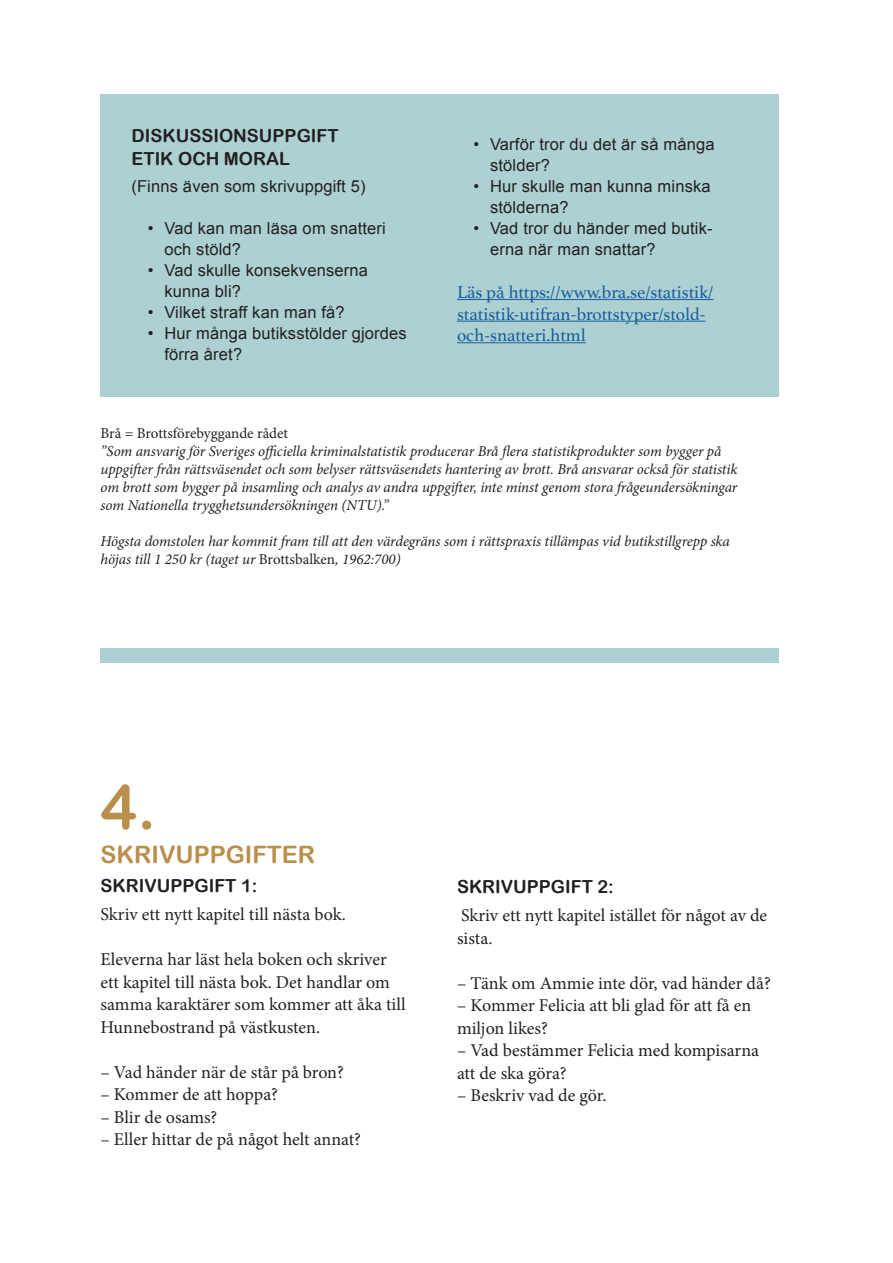
<style>
.page{position:relative;width:893px;height:1263px;background:#fff}
.page>*{position:absolute;margin:0;border:0;box-sizing:border-box;transform-origin:0 0}
.siffra{font:61.5px "Arial Rounded MT Bold";color:#ba8e4b}
.rubrik{font:24px "Arial Rounded MT Bold";color:#ba8e4b}
.brödtext{font:18px/22.5px "Minion Pro";letter-spacing:-.005em;color:#231f20}
.t1{font:18px/21.6px "Athelas";color:#175d9e}
.rubrik_liten{font:18px/22.5px "Arial Rounded MT Bold";color:#231f20}
.fakta{font:16.5px/21px "Arial";letter-spacing:.01em;color:#231f20}
.kursivt_liten{font:italic 15px/18px "Minion Pro";letter-spacing:-.01em;color:#231f20}
.regular_liten{font:15px "Minion Pro";letter-spacing:-.005em;color:#231f20}
.s1{font-style:normal}
</style>
<div class="page">
<div style="left:100px;top:95px;width:679px;height:302px;background:#add1d2"></div>
<hr style="left:457px;top:299px;width:257px;height:1px;background:#175d9e">
<hr style="left:457px;top:321px;width:249px;height:1px;background:#175d9e">
<hr style="left:457px;top:342px;width:129px;height:1px;background:#175d9e">
<div style="left:100px;top:648px;width:679px;height:14px;background:#add1d2"></div>
<p class="rubrik_liten" style="left:131px;top:124px;width:209px">DISKUSSIONSUPPGIFT<br>ETIK OCH MORAL</p>
<p class="fakta" style="left:131px;top:175px;width:236px">(Finns även som skrivuppgift 5)</p>
<p class="fakta" style="left:164px;top:217px;width:223px;text-indent:-16px">• Vad kan man läsa om snatteri och stöld?</p>
<p class="fakta" style="left:164px;top:259px;width:205px;text-indent:-16px">• Vad skulle konsekvenserna kunna bli?</p>
<p class="fakta" style="left:148px;top:301px;width:198px">• Vilket straff kan man få?</p>
<p class="fakta" style="left:164px;top:322px;width:244px;text-indent:-16px">• Hur många butiksstölder gjordes förra året?</p>
<p class="fakta" style="left:490px;top:134px;width:226px;text-indent:-16px">• Varför tror du det är så många stölder?</p>
<p class="fakta" style="left:490px;top:176px;width:222px;text-indent:-16px">• Hur skulle man kunna minska stölderna?</p>
<p class="fakta" style="left:490px;top:218px;width:224px;text-indent:-16px">• Vad tror du händer med butik&shy;erna när man snattar?</p>
<p class="t1" style="left:457px;top:281px;width:258px">Läs på https://www.bra.se/statistik/ statistik-utifran-brottstyper/stold&shy;och-snatteri.html</p>
<p class="regular_liten" style="left:100px;top:424px;width:189px">Brå = Brottsförebyggande rådet</p>
<p class="kursivt_liten" style="left:100px;top:443px;width:638px">”Som ansvarig för Sveriges officiella kriminalstatistik producerar Brå flera statistikprodukter som bygger på uppgifter från rättsväsendet och som belyser rättsväsendets hantering av brott. Brå ansvarar också för statistik om brott som bygger på insamling och analys av andra uppgifter, inte minst genom stora frågeundersökningar som Nationella trygghetsundersökningen (NTU).”</p>
<p class="kursivt_liten" style="left:100px;top:533px;width:631px">Högsta domstolen har kommit fram till att den värdegräns som i rättspraxis tillämpas vid butikstillgrepp ska höjas till 1 250 kr (taget ur <span class="s1">Brottsbalken</span>, 1962:700)</p>
<p class="siffra" style="left:100px;top:771px;width:57px">4.</p>
<p class="rubrik" style="left:100px;top:841px;width:216px">SKRIVUPPGIFTER</p>
<p class="rubrik_liten" style="left:100px;top:874px;width:158px">SKRIVUPPGIFT 1:</p>
<p class="brödtext" style="left:100px;top:903px;width:247px">Skriv ett nytt kapitel till nästa bok.</p>
<p class="brödtext" style="left:100px;top:948px;width:307px">Eleverna har läst hela boken och skriver ett kapitel till nästa bok. Det handlar om samma karaktärer som kommer att åka till Hunnebostrand på västkusten.</p>
<p class="brödtext" style="left:100px;top:1061px;width:245px">– Vad händer när de står på bron?</p>
<p class="brödtext" style="left:100px;top:1083px;width:179px">– Kommer de att hoppa?</p>
<p class="brödtext" style="left:100px;top:1106px;width:118px">– Blir de osams?</p>
<p class="brödtext" style="left:100px;top:1128px;width:262px">– Eller hittar de på något helt annat?</p>
<p class="rubrik_liten" style="left:457px;top:875px;width:158px">SKRIVUPPGIFT 2:</p>
<p class="brödtext" style="left:457px;top:904px;width:312px">Skriv ett nytt kapitel istället för något av de sista.</p>
<p class="brödtext" style="left:457px;top:972px;width:315px">– Tänk om Ammie inte dör, vad händer då?</p>
<p class="brödtext" style="left:457px;top:994px;width:296px">– Kommer Felicia att bli glad för att få en miljon likes?</p>
<p class="brödtext" style="left:457px;top:1039px;width:304px">– Vad bestämmer Felicia med kompisarna att de ska göra?</p>
<p class="brödtext" style="left:457px;top:1084px;width:151px">– Beskriv vad de gör.</p>
</div>
